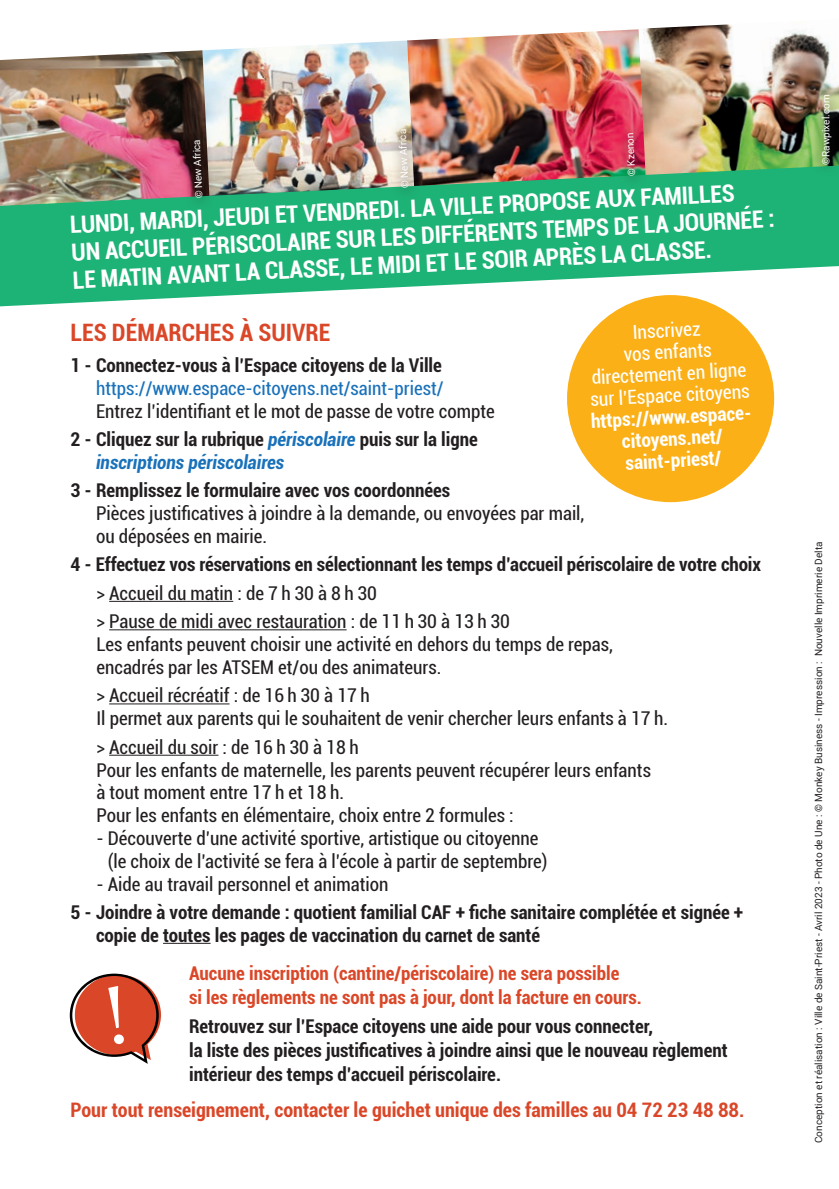
<style>
.page{position:relative;width:839px;height:1189px;background:#fff}
.page>*{position:absolute;margin:0;border:0;box-sizing:border-box;transform-origin:0 0}
.t1{font:700 condensed 24px/27.6px "Roboto";color:#fff}
.t2{font:700 condensed 24px "Roboto";color:#da4728}
.t3{font:700 condensed 20px "Roboto";color:#da4728}
.t4{font:condensed 19.4px/21.8px "Roboto";color:#fff;text-align:center}
.t5{font:700 condensed 19.4px/21.8px "Roboto";color:#fff;text-align:center}
.t6{font:condensed 19px/22.8px "Roboto";color:#231f20}
.t7{font:700 condensed 19px/24px "Roboto";color:#231f20}
.t8{font:700 condensed 19px/24px "Roboto";color:#da4728}
.t9{font:condensed 19px "Roboto";color:#1971ba}
.t10{font:italic 700 condensed 19px "Roboto";color:#1971ba}
.t11{font:10px "Roboto";color:#231f20}
.t12{font:10px "Roboto";color:#fff}
.s1{font-weight:700}
.s2{font-weight:700;font-style:italic;color:#1971ba}
</style>
<div class="page">
<hr style="left:109px;top:601px;width:124px;height:1px;background:#231f20">
<hr style="left:109px;top:629px;width:237px;height:1px;background:#231f20">
<hr style="left:109px;top:703px;width:120px;height:1px;background:#231f20">
<hr style="left:109px;top:755px;width:109px;height:1px;background:#231f20">
<hr style="left:163px;top:943px;width:48px;height:1px;background:#231f20">
<img style="left:210px;top:40px;width:197px;height:124px">
<img style="left:0;top:50px;width:210px;height:114px">
<img style="left:646px;top:24px;width:185px;height:140px">
<img style="left:407px;top:29px;width:239px;height:135px">
<svg style="left:0;top:164px;width:839px;height:144px;background:#51b78a"></svg>
<svg style="left:183px;top:129px;width:32px;height:81px;background:#56574e"></svg>
<svg style="left:389px;top:119px;width:32px;height:81px;background:#a9b5a2"></svg>
<svg style="left:617px;top:123px;width:30px;height:65px;background:#9b5a5e"></svg>
<img style="left:811px;top:84px;width:28px;height:92px">
<div style="left:567px;top:295px;width:207px;height:207px;background:#fbb017;border-radius:50%"></div>
<svg style="left:70px;top:973px;width:91px;height:91px"></svg>
<p class="t12" style="left:192px;top:199px;width:61px;rotate:-93deg">© New Africa</p>
<p class="t12" style="left:398px;top:189px;width:61px;rotate:-93deg">© New Africa</p>
<p class="t12" style="left:625px;top:177px;width:45px;rotate:-93deg">© Kzenon</p>
<p class="t1" style="left:69px;top:211px;width:705px;rotate:-3deg">LUNDI, MARDI, JEUDI ET VENDREDI. LA VILLE PROPOSE AUX FAMILLES<br>UN ACCUEIL PÉRISCOLAIRE SUR LES DIFFÉRENTS TEMPS DE LA JOURNÉE :<br>LE MATIN AVANT LA CLASSE, LE MIDI ET LE SOIR APRÈS LA CLASSE.</p>
<p class="t2" style="left:70px;top:315px;width:261px">LES DÉMARCHES À SUIVRE</p>
<p class="t4" style="left:586px;top:323px;width:161px;rotate:-3deg">Inscrivez<br>vos enfants directement en ligne sur l’Espace citoyens</p>
<p class="t5" style="left:590px;top:409px;width:164px;rotate:-3deg">https://www.espace&shy;citoyens.net/ saint-priest/</p>
<p class="t7" style="left:70px;top:352px;width:373px">1 - Connectez-vous à l’Espace citoyens de la Ville</p>
<p class="t9" style="left:96px;top:375px;width:349px">https://www.espace-citoyens.net/saint-priest/</p>
<p class="t6" style="left:70px;top:396px;width:426px;line-height:28.4px;text-indent:26px">Entrez l’identifiant et le mot de passe de votre compte<br><span class="s1">2 - Cliquez sur la rubrique</span> <span class="s2">périscolaire</span> <span class="s1">puis sur la ligne</span></p>
<p class="t10" style="left:96px;top:449px;width:190px">inscriptions périscolaires</p>
<p class="t7" style="left:70px;top:478px;width:381px">3 - Remplissez le formulaire avec vos coordonnées</p>
<p class="t6" style="left:96px;top:501px;width:490px">Pièces justificatives à joindre à la demande, ou envoyées par mail, ou déposées en mairie.</p>
<p class="t7" style="left:70px;top:552px;width:692px">4 - Effectuez vos réservations en sélectionnant les temps d’accueil périscolaire de votre choix</p>
<p class="t6" style="left:96px;top:578px;width:415px;line-height:28.4px">&gt; Accueil du matin : de 7 h 30 à 8 h 30<br>&gt; Pause de midi avec restauration : de 11 h 30 à 13 h 30</p>
<p class="t6" style="left:96px;top:632px;width:518px">Les enfants peuvent choisir une activité en dehors du temps de repas, encadrés par les ATSEM et/ou des animateurs.</p>
<p class="t6" style="left:96px;top:683px;width:573px">&gt; Accueil récréatif : de 16 h 30 à 17 h<br>Il permet aux parents qui le souhaitent de venir chercher leurs enfants à 17 h.</p>
<p class="t6" style="left:96px;top:735px;width:556px">&gt; Accueil du soir : de 16 h 30 à 18 h<br>Pour les enfants de maternelle, les parents peuvent récupérer leurs enfants à tout moment entre 17 h et 18 h.<br>Pour les enfants en élémentaire, choix entre 2 formules :</p>
<p class="t6" style="left:108px;top:826px;width:441px;text-indent:-11px">- Découverte d’une activité sportive, artistique ou citoyenne (le choix de l’activité se fera à l’école à partir de septembre)</p>
<p class="t6" style="left:96px;top:872px;width:293px">- Aide au travail personnel et animation</p>
<p class="t7" style="left:96px;top:900px;width:649px;line-height:22.8px;text-indent:-26px">5 - Joindre à votre demande : quotient familial CAF + fiche sanitaire complétée et signée + copie de toutes les pages de vaccination du carnet de santé</p>
<p class="t8" style="left:189px;top:961px;width:454px">Aucune inscription (cantine/périscolaire) ne sera possible<br>si les règlements ne sont pas à jour, dont la facture en cours.</p>
<p class="t7" style="left:189px;top:1013px;width:540px">Retrouvez sur l’Espace citoyens une aide pour vous connecter,<br>la liste des pièces justificatives à joindre ainsi que le nouveau règlement intérieur des temps d’accueil périscolaire.</p>
<p class="t3" style="left:70px;top:1096px;width:675px">Pour tout renseignement, contacter le guichet unique des familles au 04 72 23 48 88.</p>
<p class="t12" style="left:819px;top:165px;width:72px;rotate:-90deg">©Rawpixel.com</p>
<p class="t11" style="left:811px;top:1143px;width:603px;rotate:-90deg">Conception et réalisation : Ville de Saint-Priest - Avril 2023 - Photo de Une : © Monkey Business - Impression : Nouvelle Imprimerie Delta</p>
</div>
